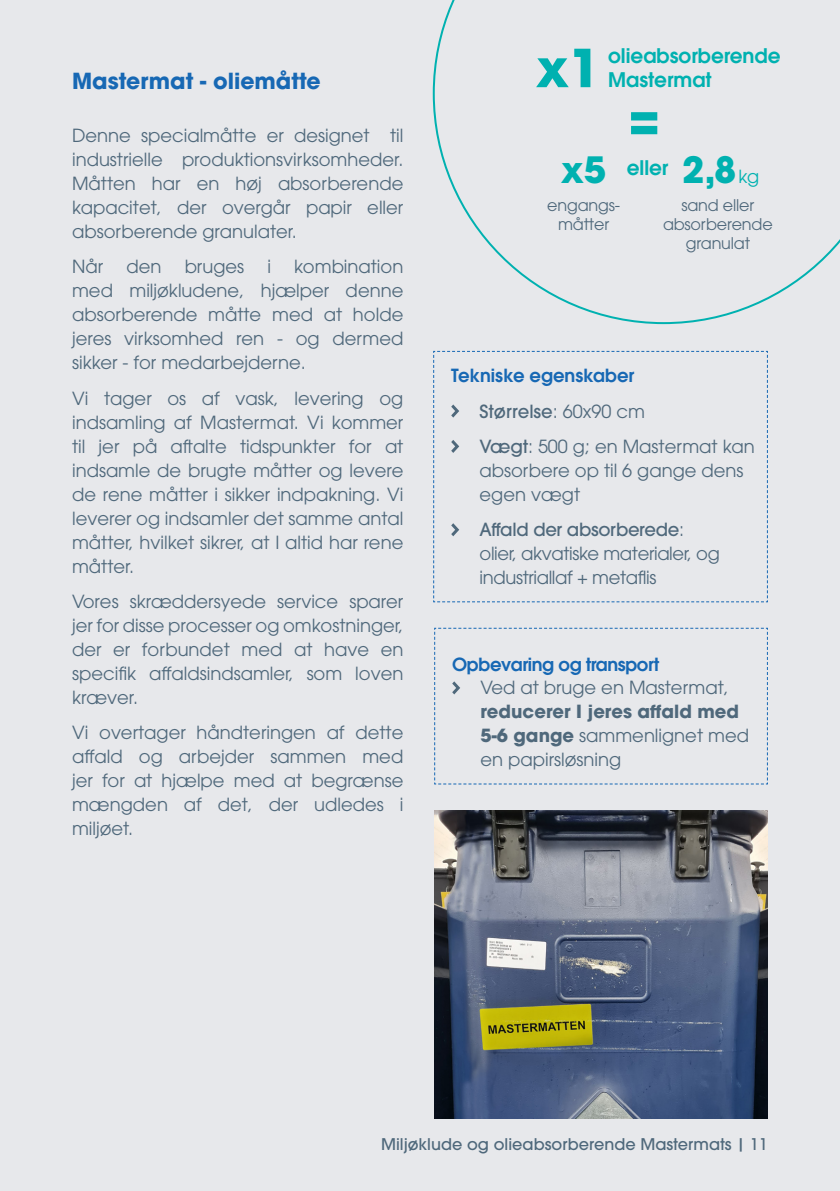
<style>
.page{position:relative;width:840px;height:1191px;background:#fff}
.page>*{position:absolute;margin:0;border:0;box-sizing:border-box;transform-origin:0 0}
.t1{font:700 52px "ITC Avant Garde Pro";color:#00b1b0}
.t2{font:700 36px "ITC Avant Garde Pro";color:#00b1b0}
.t3{font:700 22px "ITC Avant Garde Pro";color:#1768b4}
.t4{font:600 20px "ITC Avant Garde Pro";color:#00b1b0}
.text_courant{font:18px/24px "ITC Avant Garde Pro";color:#4f687b;text-align:justify}
.text_courant-2{font:18px/24px "ITC Avant Garde Pro";letter-spacing:-.02em;color:#4f687b}
.text_courant-3{font:600 18px "ITC Avant Garde Pro";letter-spacing:-.02em;color:#1768b4}
.text_courant-4{font:600 18px "ITC Avant Garde Pro";color:#1768b4}
.text_courant-5{font:500 18px "ITC Avant Garde Pro";color:#4f687b}
.t5{font:16px/19.2px "ITC Avant Garde Pro";letter-spacing:-.01em;color:#4f687b;text-align:center}
.t6{font:500 16px "ITC Avant Garde Pro";color:#4f687b}
.s1{font-weight:400;font-size:18px}
.s2{font-weight:400}
.s3{font-weight:500}
.s4{font-weight:700}
</style>
<div class="page">
<div style="left:0;top:0;width:839px;height:1191px;background:#e7e8eb"></div>
<svg style="left:432px;top:0;width:407px;height:324px"></svg>
<svg style="left:433px;top:350px;width:335px;height:253px"></svg>
<svg style="left:434px;top:627px;width:334px;height:158px"></svg>
<img style="left:434px;top:810px;width:333px;height:309px">
<svg style="left:630px;top:112px;width:27px;height:22px"></svg>
<p class="t3" style="left:72px;top:67px;width:250px">Mastermat - oliemåtte</p>
<p class="text_courant" style="left:72px;top:123px;width:332px">Denne specialmåtte er designet til industrielle produktionsvirksomheder.<br>Måtten har en høj absorberende kapacitet, der overgår papir eller absorberende granulater.</p>
<p class="text_courant" style="left:72px;top:254px;width:33px">Når</p>
<p class="text_courant" style="left:126px;top:254px;width:37px">den</p>
<p class="text_courant" style="left:184px;top:254px;width:61px">bruges</p>
<p class="text_courant" style="left:267px;top:254px;width:5px">i</p>
<p class="text_courant" style="left:72px;top:254px;width:332px;text-indent:222px">kombination med miljøkludene, hjælper denne absorberende måtte med at holde jeres virksomhed ren - og dermed sikker - for medarbejderne.</p>
<p class="text_courant" style="left:72px;top:386px;width:332px">Vi tager os af vask, levering og indsamling af Mastermat. Vi kommer til jer på aftalte tidspunkter for at indsamle de brugte måtter og levere de rene måtter i sikker indpakning. Vi leverer og indsamler det samme antal måtter, hvilket sikrer, at I altid har rene måtter.</p>
<p class="text_courant" style="left:72px;top:589px;width:332px">Vores skræddersyede service sparer jer for disse processer og omkostninger, der er forbundet med at have en specifik affaldsindsamler, som loven kræver.</p>
<p class="text_courant" style="left:72px;top:720px;width:332px">Vi overtager håndteringen af dette affald og arbejder sammen med jer for at hjælpe med at begrænse mængden af det, der udledes i miljøet.</p>
<h1 class="t1" style="left:535px;top:33px;width:66px">x1</h1>
<h1 class="t4" style="left:607px;top:43px;width:174px">olieabsorberende</h1>
<h1 class="t4" style="left:607px;top:67px;width:105px">Mastermat</h1>
<h1 class="t2" style="left:561px;top:145px;width:46px">x5</h1>
<h1 class="t2" style="left:681px;top:145px;width:78px">2,8<span class="s1">kg</span></h1>
<h1 class="t5" style="left:547px;top:195px;width:74px">engangs&shy;måtter</h1>
<h1 class="t4" style="left:626px;top:154px;width:43px">eller</h1>
<h1 class="t5" style="left:662px;top:195px;width:111px">sand eller absorberende granulat</h1>
<p class="text_courant-4" style="left:451px;top:364px;width:184px">Tekniske egenskaber</p>
<p class="text_courant-5" style="left:479px;top:399px;width:167px">Størrelse<span class="s2">: 60x90 cm</span></p>
<p class="text_courant" style="left:479px;top:434px;width:276px;text-align:left"><span class="s3">Vægt</span>: 500 g; en Mastermat kan absorbere op til 6 gange dens egen vægt</p>
<p class="text_courant-2" style="left:479px;top:517px;width:242px"><span class="s3">Affald der absorberede</span>: olier, akvatiske materialer, og industriallaf + metaflis</p>
<p class="text_courant-3" style="left:452px;top:652px;width:208px">Opbevaring og transport</p>
<p class="text_courant" style="left:480px;top:675px;width:270px;text-align:left">Ved at bruge en Mastermat, <span class="s4">reducerer I jeres affald med<br>5-6 gange</span> sammenlignet med en papirsløsning</p>
<p class="t6" style="left:381px;top:1133px;width:388px">Miljøklude og olieabsorberende Mastermats | 11</p>
</div>
